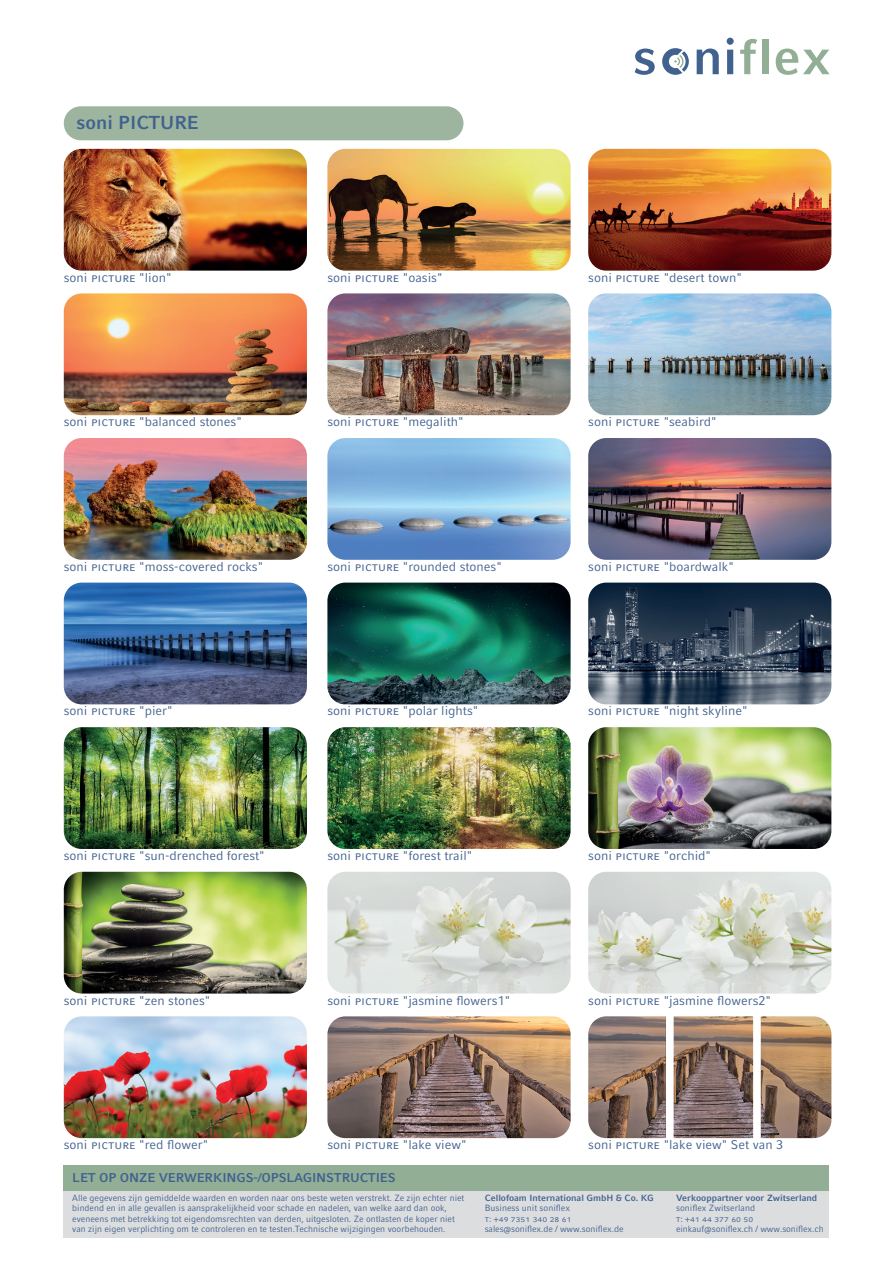
<style>
.page{position:relative;width:893px;height:1263px;background:#fff}
.page>*{position:absolute;margin:0;border:0;box-sizing:border-box;transform-origin:0 0}
.Seitentitel{font:700 18.75px "Compatil Fact LT Pro";color:#41618e}
.Aufzählungen{font:12.75px "Compatil Fact LT Pro";color:#41618e}
.t1{font:700 12.75px "Compatil Fact LT Pro";letter-spacing:-.01em;color:#41618e}
.t2{font:9px/10.5px "Compatil Fact LT Pro";color:#41618e;scale:.96 1}
.t3{font:9px/10.5px "Compatil Fact LT Pro";color:#41618e}
.t4{font:700 9px "Compatil Fact LT Pro";color:#41618e}
</style>
<div class="page">
<svg style="left:635px;top:49px;width:20px;height:26px"></svg>
<svg style="left:697px;top:49px;width:22px;height:25px"></svg>
<svg style="left:727px;top:38px;width:7px;height:36px"></svg>
<svg style="left:740px;top:39px;width:17px;height:35px"></svg>
<div style="left:762px;top:39px;width:7px;height:35px;background:#92af96"></div>
<svg style="left:776px;top:49px;width:54px;height:26px"></svg>
<svg style="left:662px;top:48px;width:27px;height:27px"></svg>
<div style="left:64px;top:1191px;width:765px;height:46px;background:#dcdddf"></div>
<div style="left:64px;top:1165px;width:765px;height:26px;background:#92af96"></div>
<div style="left:64px;top:106px;width:399px;height:34px;background:#9db59f;border-radius:17px"></div>
<img style="left:64px;top:149px;width:243px;height:122px">
<img style="left:327px;top:149px;width:244px;height:122px">
<img style="left:588px;top:149px;width:243px;height:122px">
<img style="left:64px;top:293px;width:243px;height:122px">
<img style="left:327px;top:293px;width:244px;height:122px">
<img style="left:588px;top:293px;width:243px;height:122px">
<img style="left:64px;top:438px;width:243px;height:122px">
<img style="left:327px;top:438px;width:244px;height:122px">
<img style="left:588px;top:438px;width:243px;height:122px">
<img style="left:64px;top:583px;width:243px;height:121px">
<img style="left:327px;top:583px;width:244px;height:121px">
<img style="left:588px;top:583px;width:243px;height:121px">
<img style="left:64px;top:727px;width:243px;height:122px">
<img style="left:327px;top:727px;width:244px;height:122px">
<img style="left:588px;top:727px;width:243px;height:122px">
<img style="left:64px;top:872px;width:243px;height:121px">
<img style="left:327px;top:872px;width:244px;height:121px">
<img style="left:588px;top:872px;width:243px;height:121px">
<img style="left:64px;top:1016px;width:243px;height:122px">
<img style="left:327px;top:1016px;width:244px;height:122px">
<img style="left:588px;top:1016px;width:243px;height:122px">
<p class="Seitentitel" style="left:77px;top:112px;width:124px">soni PICTURE</p>
<p class="Aufzählungen" style="left:64px;top:270px;width:109px">soni picture "lion"</p>
<p class="Aufzählungen" style="left:327px;top:270px;width:117px">soni picture "oasis"</p>
<p class="Aufzählungen" style="left:588px;top:270px;width:155px">soni picture "desert town"</p>
<p class="Aufzählungen" style="left:64px;top:414px;width:180px">soni picture "balanced stones"</p>
<p class="Aufzählungen" style="left:327px;top:414px;width:138px">soni picture "megalith"</p>
<p class="Aufzählungen" style="left:588px;top:414px;width:130px">soni picture "seabird"</p>
<p class="Aufzählungen" style="left:64px;top:559px;width:201px">soni picture "moss-covered rocks"</p>
<p class="Aufzählungen" style="left:327px;top:559px;width:176px">soni picture "rounded stones"</p>
<p class="Aufzählungen" style="left:588px;top:559px;width:147px">soni picture "boardwalk"</p>
<p class="Aufzählungen" style="left:64px;top:703px;width:110px">soni picture "pier"</p>
<p class="Aufzählungen" style="left:327px;top:703px;width:152px">soni picture "polar lights"</p>
<p class="Aufzählungen" style="left:588px;top:703px;width:161px">soni picture "night skyline"</p>
<p class="Aufzählungen" style="left:64px;top:848px;width:202px">soni picture "sun-drenched forest"</p>
<p class="Aufzählungen" style="left:327px;top:848px;width:146px">soni picture "forest trail"</p>
<p class="Aufzählungen" style="left:588px;top:848px;width:124px">soni picture "orchid"</p>
<p class="Aufzählungen" style="left:64px;top:993px;width:148px">soni picture "zen stones"</p>
<p class="Aufzählungen" style="left:327px;top:993px;width:184px">soni picture "jasmine flowers1"</p>
<p class="Aufzählungen" style="left:588px;top:993px;width:184px">soni picture "jasmine flowers2"</p>
<p class="Aufzählungen" style="left:64px;top:1137px;width:146px">soni picture "red flower"</p>
<p class="Aufzählungen" style="left:327px;top:1137px;width:141px">soni picture "lake view"</p>
<p class="Aufzählungen" style="left:588px;top:1137px;width:197px">soni picture "lake view" Set van 3</p>
<p class="t1" style="left:72px;top:1170px;width:325px">LET OP ONZE VERWERKINGS-/OPSLAGINSTRUCTIES</p>
<p class="t2" style="left:72px;top:1192px;width:410px">Alle gegevens zijn gemiddelde waarden en worden naar ons beste weten verstrekt. Ze zijn echter niet bindend en in alle gevallen is aansprakelijkheid voor schade en nadelen, van welke aard dan ook, eveneens met betrekking tot eigendomsrechten van derden, uitgesloten. Ze ontlasten de koper niet van zijn eigen verplichting om te controleren en te testen.Technische wijzigingen voorbehouden.</p>
<p class="t4" style="left:485px;top:1192px;width:171px">Cellofoam International GmbH &amp; Co. KG</p>
<p class="t3" style="left:485px;top:1203px;width:140px">Business unit soniflex<br>t: +49 7351 340 28 61 sales@soniflex.de / www.soniflex.de</p>
<p class="t4" style="left:676px;top:1192px;width:143px">Verkooppartner voor Zwitserland</p>
<p class="t3" style="left:676px;top:1203px;width:149px">soniflex Zwitserland<br>t: +41 44 377 60 50 einkauf@soniflex.ch / www.soniflex.ch</p>
</div>
